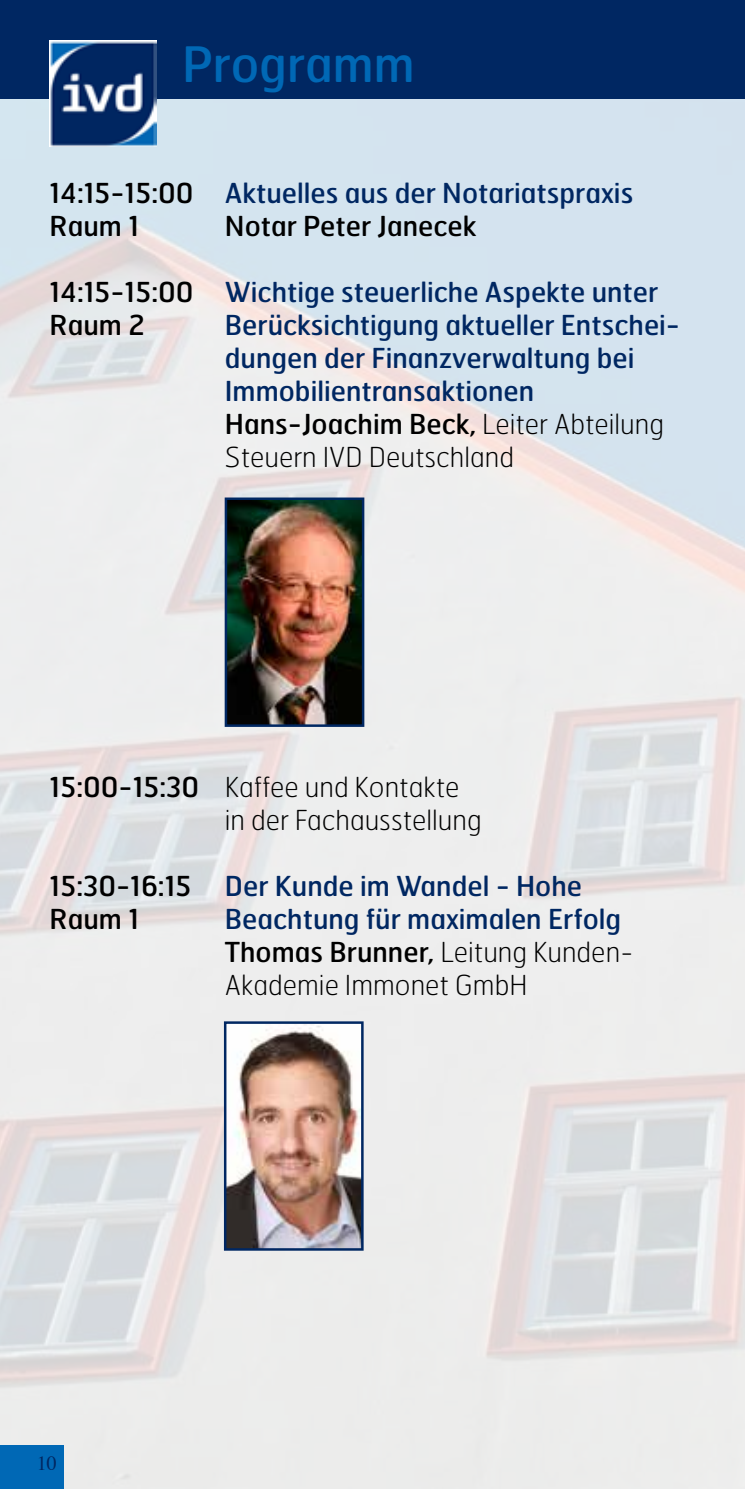
<style>
.page{position:relative;width:745px;height:1489px;background:#fff}
.page>*{position:absolute;margin:0;border:0;box-sizing:border-box;transform-origin:0 0}
.t1{font:48.75px "Hermes";color:#0068b5}
.t2{font:27.5px/33px "Hermes";color:#002762}
.t3{font:100 27.5px/33px "Hermes";color:#000}
.t4{font:27.5px "Hermes";color:#000}
.t5{font:20px "Times";color:#002762}
.s1{color:#000}
.s2{font-weight:100;color:#000}
.s3{font-weight:400}
.s4{font-weight:400;color:#002762}
</style>
<div class="page">
<img style="left:0;top:99px;width:744px;height:1389px">
<div style="left:0;top:1444px;width:64px;height:44px;background:#0068b5"></div>
<div style="left:0;top:0;width:744px;height:99px;background:#002762"></div>
<img style="left:50px;top:40px;width:106px;height:107px">
<img style="left:227px;top:1024px;width:133px;height:223px">
<div style="left:224px;top:1021px;width:139px;height:229px;border:2px solid #002762"></div>
<img style="left:227px;top:500px;width:134px;height:224px">
<div style="left:224px;top:497px;width:140px;height:230px;border:2px solid #002762"></div>
<h1 class="t1" style="left:182px;top:33px;width:234px">Programm</h1>
<p class="t2" style="left:50px;top:175px;width:585px"><span class="s1">14:15-15:00</span> Aktuelles aus der Notariatspraxis<br><span class="s1">Raum 1</span></p>
<p class="t4" style="left:225px;top:208px;width:253px">Notar Peter Janecek</p>
<p class="t2" style="left:50px;top:274px;width:609px"><span class="s1">14:15-15:00</span> Wichtige steuerliche Aspekte unter<br><span class="s1">Raum 2</span></p>
<p class="t2" style="left:225px;top:307px;width:456px">Berücksichtigung aktueller Entschei&shy;dungen der Finanzverwaltung bei<br>Immobilientransaktionen<br><span class="s1">Hans-Joachim Beck,</span> <span class="s2">Leiter Abteilung<br>Steuern IVD Deutschland</span></p>
<p class="t3" style="left:225px;top:770px;width:258px;text-indent:-175px"><span class="s3">15:00-15:30</span> Kaffee und Kontakte in der Fachausstellung</p>
<p class="t2" style="left:50px;top:868px;width:533px"><span class="s1">15:30-16:15</span> Der Kunde im Wandel - Hohe<br><span class="s1">Raum 1</span></p>
<p class="t3" style="left:225px;top:902px;width:410px"><span class="s4">Beachtung für maximalen Erfolg<br></span><span class="s3">Thomas Brunner,</span> Leitung Kunden-<br>Akademie Immonet GmbH</p>
<p class="t5" style="left:37px;top:1444px;width:21px">10</p>
</div>
